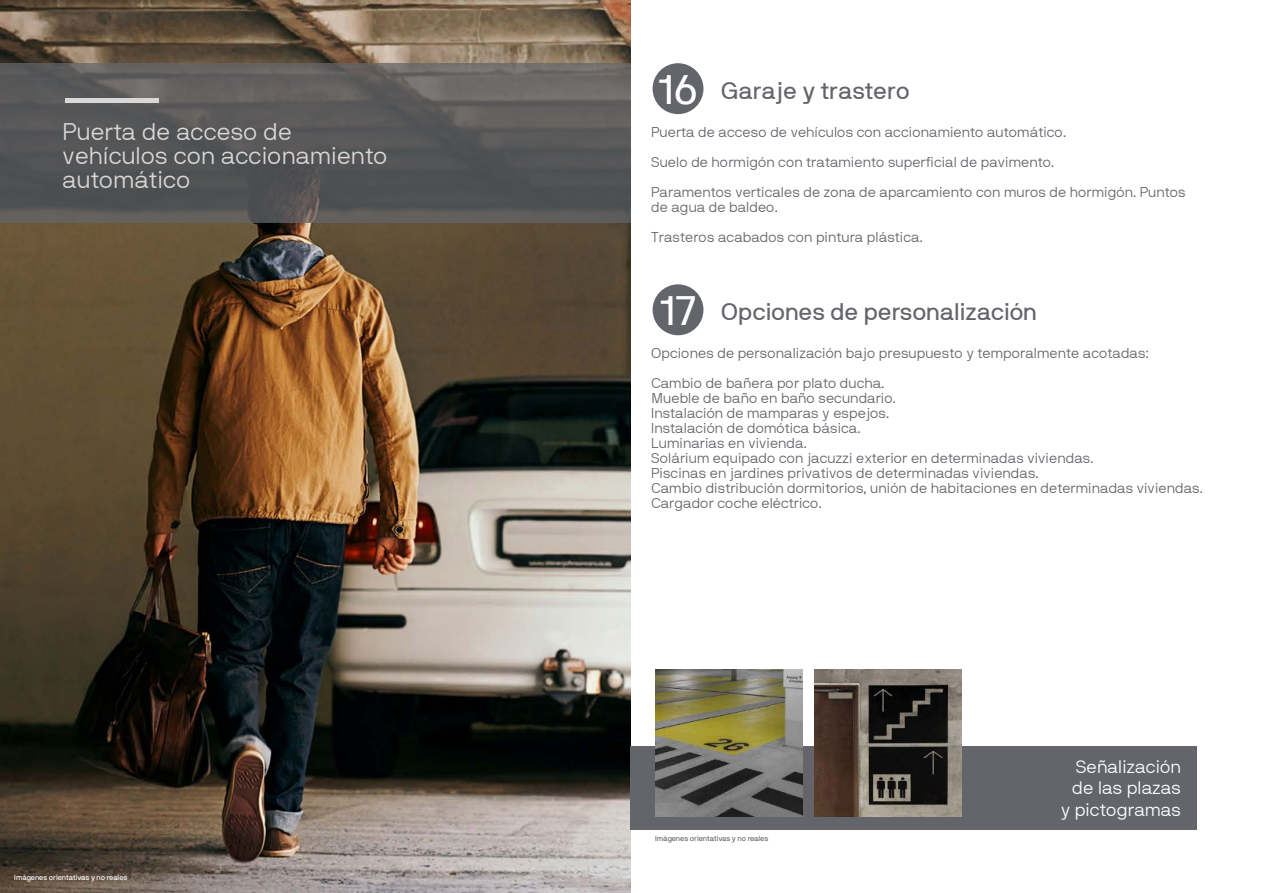
<style>
.page{position:relative;width:1263px;height:893px;background:#fff}
.page>*{position:absolute;margin:0;border:0;box-sizing:border-box;transform-origin:0 0}
.t1{font:24px/24px "NB International Light Webfont";color:#d9d8d7}
.t2{font:24px "NB International Regular Webfont";color:#63656a}
.t3{font:18px/21.6px "NB International Light Webfont";color:#fff;text-align:right}
.t4{font:14.25px/15px "NB International Light Webfont";color:#63656a}
.t5{font:7.5px "NB International Pro";color:#fff}
.t6{font:7.5px "NB International Pro";color:#63656a}
.s1{font-size:41.1px;color:#fff}
</style>
<div class="page">
<img style="left:0;top:0;width:630px;height:892px">
<svg style="left:0;top:63px;width:631px;height:160px;fill:#565758"></svg>
<div style="left:653px;top:63px;width:50px;height:51px;background:#63656a;border-radius:50%"></div>
<div style="left:653px;top:284px;width:50px;height:51px;background:#63656a;border-radius:50%"></div>
<div style="left:65px;top:98px;width:93px;height:5px;background:#d9d8d7"></div>
<div style="left:630px;top:746px;width:567px;height:83px;background:#63656a"></div>
<img style="left:656px;top:670px;width:146px;height:147px">
<img style="left:814px;top:670px;width:147px;height:147px">
<h1 class="t1" style="left:63px;top:120px;width:327px">Puerta de acceso de vehículos con accionamiento automático</h1>
<p class="t5" style="left:14px;top:873px;width:115px">Imágenes orientativas y no reales</p>
<h1 class="t2" style="left:659px;top:77px;width:253px"><span class="s1">16</span> Garaje y trastero</h1>
<p class="t4" style="left:651px;top:117px;width:536px;line-height:30px">Puerta de acceso de vehículos con accionamiento automático.<br>Suelo de hormigón con tratamiento superficial de pavimento.<br>Paramentos verticales de zona de aparcamiento con muros de hormigón. Puntos</p>
<p class="t4" style="left:651px;top:192px;width:273px;line-height:30px">de agua de baldeo.<br>Trasteros acabados con pintura plástica.</p>
<h1 class="t2" style="left:660px;top:298px;width:378px"><span class="s1">17</span> Opciones de personalización</h1>
<p class="t4" style="left:651px;top:338px;width:499px;line-height:30px">Opciones de personalización bajo presupuesto y temporalmente acotadas:<br>Cambio de bañera por plato ducha.</p>
<p class="t4" style="left:651px;top:391px;width:553px">Mueble de baño en baño secundario.<br>Instalación de mamparas y espejos.<br>Instalación de domótica básica.<br>Luminarias en vivienda.<br>Solárium equipado con jacuzzi exterior en determinadas viviendas.<br>Piscinas en jardines privativos de determinadas viviendas.<br>Cambio distribución dormitorios, unión de habitaciones en determinadas viviendas.<br>Cargador coche eléctrico.</p>
<p class="t6" style="left:655px;top:834px;width:115px">Imágenes orientativas y no reales</p>
<p class="t3" style="left:1061px;top:755px;width:122px">Señalización de las plazas y pictogramas</p>
</div>
